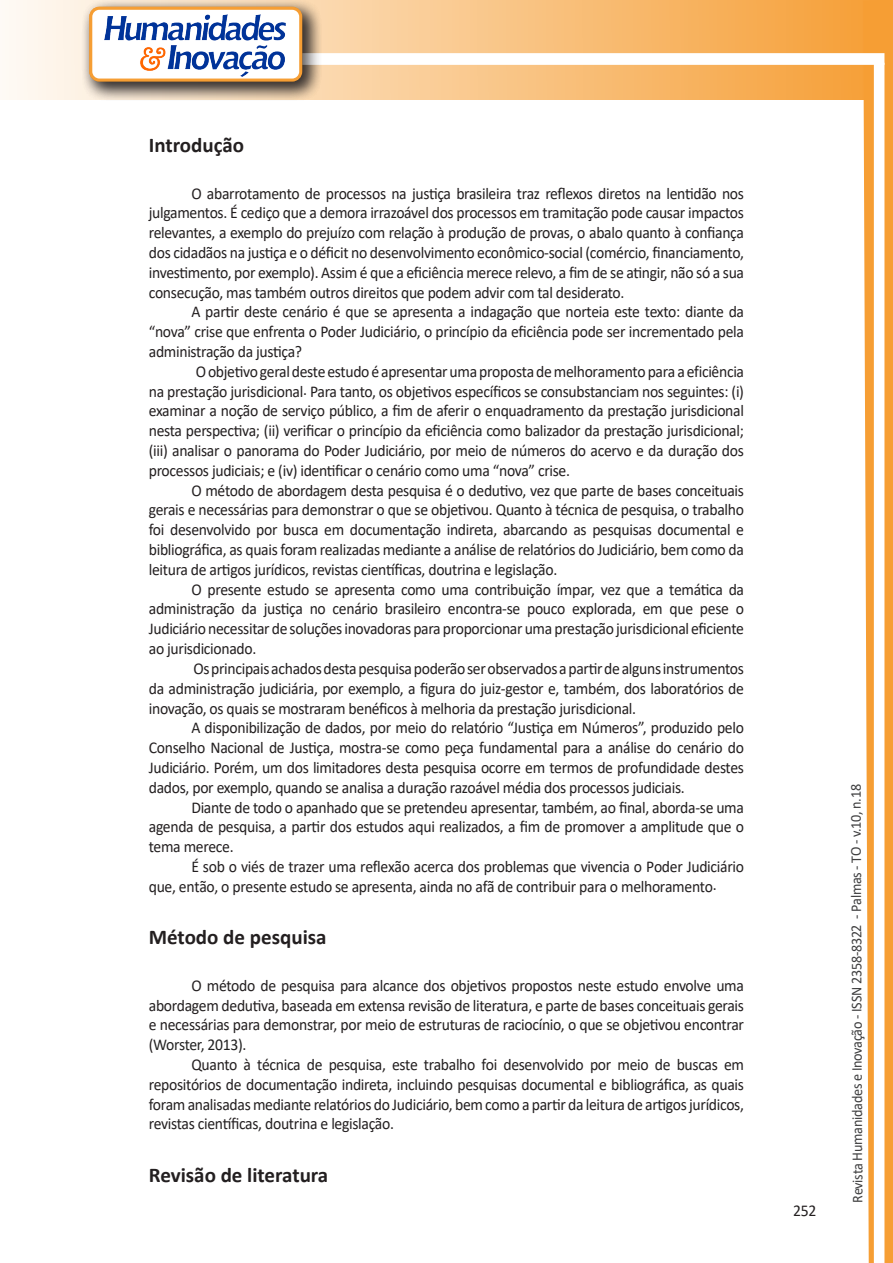
<style>
.page{position:relative;width:893px;height:1263px;background:#fff}
.page>*{position:absolute;margin:0;border:0;box-sizing:border-box;transform-origin:0 0}
.Titulo_2{font:700 21px "Calibri";color:#231f20}
.texto{font:16.5px/19.8px "Calibri";letter-spacing:-.02em;color:#231f20;text-align:justify;scale:.95 1}
.t1{font:15px "Calibri";letter-spacing:-.025em;color:#3e3e3f;scale:.95 1}
.s1{color:#222}
</style>
<div class="page">
<svg style="left:5px;top:0;width:858px;height:100px;background:#f9c484"></svg>
<div style="left:302px;top:53px;width:582px;height:12px;background:#fff;border:2px solid #fff"></div>
<svg style="left:863px;top:0;width:30px;height:1263px"></svg>
<div style="left:81px;top:0;width:241px;height:102px;background:#231f20;opacity:.75"></div>
<div style="left:91px;top:8px;width:210px;height:72px;background:#fff;border-radius:9px"></div>
<img style="left:104px;top:14px;width:181px;height:62px">
<div style="left:89px;top:7px;width:213px;height:75px;border:3px solid #f69e34;border-radius:9px"></div>
<p class="Titulo_2" style="left:149px;top:130px;width:97px">Introdução</p>
<p class="texto" style="left:149px;top:183px;width:628px;text-indent:43px">O abarrotamento de processos na justiça brasileira traz reflexos diretos na lentidão nos julgamentos. É cediço que a demora irrazoável dos processos em tramitação pode causar impactos relevantes, a exemplo do prejuízo com relação à produção de provas, o abalo quanto à confiança dos cidadãos na justiça e o déficit no desenvolvimento econômico-social (comércio, financiamento, investimento, por exemplo). Assim é que a eficiência merece relevo, a fim de se atingir, não só a sua consecução, mas também outros direitos que podem advir com tal desiderato.</p>
<p class="texto" style="left:149px;top:302px;width:628px;text-indent:43px">A partir deste cenário é que se apresenta a indagação que norteia este texto: diante da “nova” crise que enfrenta o Poder Judiciário, o princípio da eficiência pode ser incrementado pela administração da justiça?</p>
<p class="texto" style="left:149px;top:361px;width:628px;text-indent:47px">O objetivo geral deste estudo é apresentar uma proposta de melhoramento para a eficiência na prestação jurisdicional. Para tanto, os objetivos específicos se consubstanciam nos seguintes: (i) examinar a noção de serviço público, a fim de aferir o enquadramento da prestação jurisdicional nesta perspectiva; (ii) verificar o princípio da eficiência como balizador da prestação jurisdicional; (iii) analisar o panorama do Poder Judiciário, por meio de números do acervo e da duração dos processos judiciais; e (iv) identificar o cenário como uma “nova” crise.</p>
<p class="texto" style="left:149px;top:480px;width:628px;text-indent:43px">O método de abordagem desta pesquisa é o dedutivo, vez que parte de bases conceituais gerais e necessárias para demonstrar o que se objetivou. Quanto à técnica de pesquisa, o trabalho foi desenvolvido por busca em documentação indireta, abarcando as pesquisas documental e bibliográfica, as quais foram realizadas mediante a análise de relatórios do Judiciário, bem como da leitura de artigos jurídicos, revistas científicas, doutrina e legislação.</p>
<p class="texto" style="left:149px;top:579px;width:628px;text-indent:43px">O presente estudo se apresenta como uma contribuição ímpar, vez que a temática da administração da justiça no cenário brasileiro encontra-se pouco explorada, em que pese o Judiciário necessitar de soluções inovadoras para proporcionar uma prestação jurisdicional eficiente ao jurisdicionado.</p>
<p class="texto" style="left:149px;top:658px;width:628px;text-indent:44px">Os principais achados desta pesquisa poderão ser observados a partir de alguns instrumentos da administração judiciária, por exemplo, a figura do juiz-gestor e, também, dos laboratórios de inovação, os quais se mostraram benéficos à melhoria da prestação jurisdicional.</p>
<p class="texto" style="left:149px;top:717px;width:628px;text-indent:43px">A disponibilização de dados, por meio do relatório “Justiça em Números”, produzido pelo Conselho Nacional de Justiça, mostra-se como peça fundamental para a análise do cenário do Judiciário. Porém, um dos limitadores desta pesquisa ocorre em termos de profundidade destes dados, por exemplo, quando se analisa a duração razoável média dos processos judiciais.</p>
<p class="texto" style="left:149px;top:797px;width:628px;text-indent:43px">Diante de todo o apanhado que se pretendeu apresentar, também, ao final, aborda-se uma agenda de pesquisa, a partir dos estudos aqui realizados, a fim de promover a amplitude que o tema merece.</p>
<p class="texto" style="left:149px;top:856px;width:628px;text-indent:43px">É sob o viés de trazer uma reflexão acerca dos problemas que vivencia o Poder Judiciário que, então, o presente estudo se apresenta, ainda no afã de contribuir para o melhoramento.</p>
<p class="Titulo_2" style="left:149px;top:922px;width:179px">Método de pesquisa</p>
<p class="texto" style="left:149px;top:975px;width:628px;text-indent:43px">O método de pesquisa para alcance dos objetivos propostos neste estudo envolve uma abordagem dedutiva, baseada em extensa revisão de literatura, e parte de bases conceituais gerais e necessárias para demonstrar, por meio de estruturas de raciocínio, o que se objetivou encontrar (<span class="s1">Worster, 2013)</span>.</p>
<p class="texto" style="left:149px;top:1054px;width:628px;text-indent:43px">Quanto à técnica de pesquisa, este trabalho foi desenvolvido por meio de buscas em repositórios de documentação indireta, incluindo pesquisas documental e bibliográfica, as quais foram analisadas mediante relatórios do Judiciário, bem como a partir da leitura de artigos jurídicos, revistas científicas, doutrina e legislação.</p>
<p class="Titulo_2" style="left:149px;top:1160px;width:181px">Revisão de literatura</p>
<p class="texto" style="left:793px;top:1200px;width:26px">252</p>
<p class="t1" style="left:846px;top:1203px;width:442px;rotate:-90deg">Revista Humanidades e Inovação - ISSN 2358-8322 - Palmas - TO - v.10, n.18</p>
</div>
